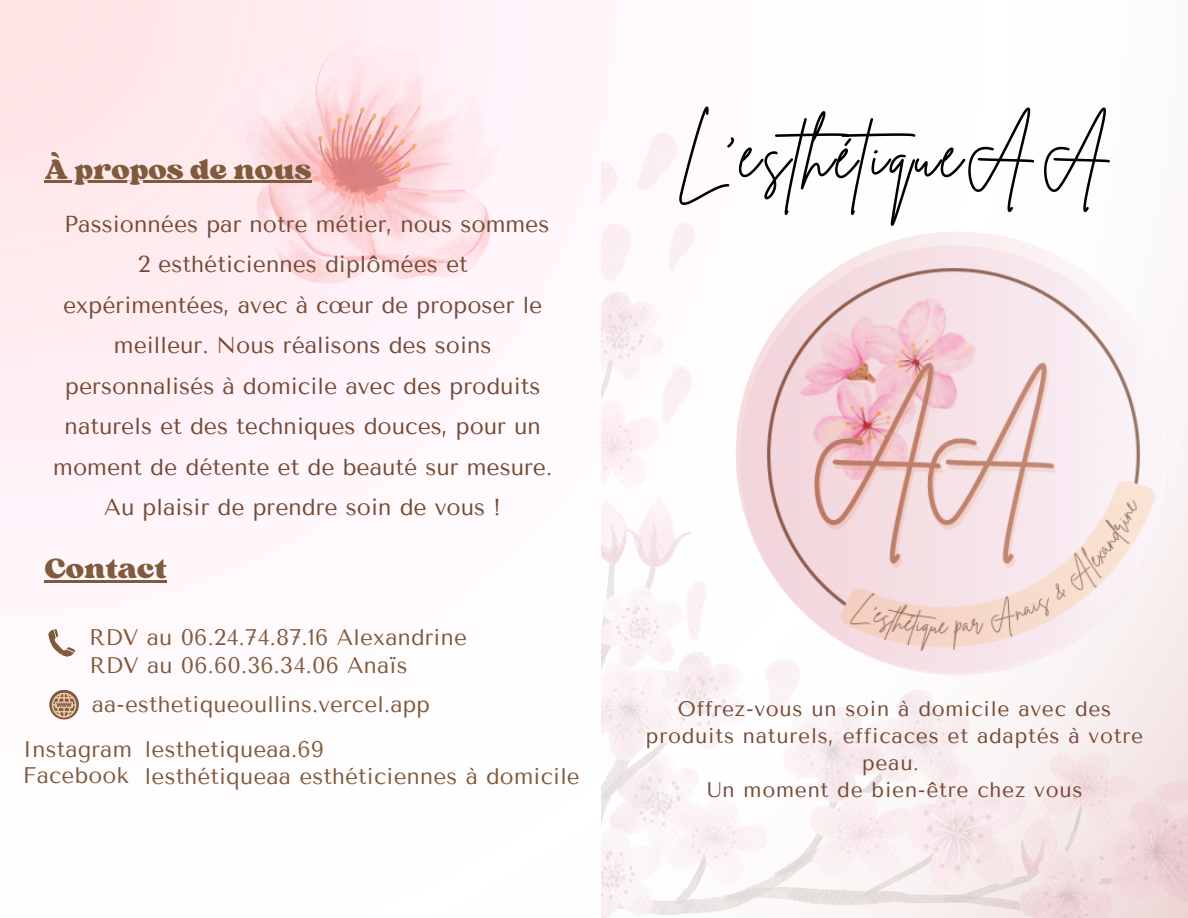
<style>
.page{position:relative;width:1188px;height:918px;background:#fff}
.page>*{position:absolute;margin:0;border:0;box-sizing:border-box;transform-origin:0 0}
.t1{font:66px "Brittany Signature";letter-spacing:.05em;color:#000}
.t2{font:28.95px "Sergio Trendy";color:#805a3d}
.t3{font:22.95px/40.5px "Tenor Sans";color:#754b36;text-align:center}
.t4{font:22.5px "Tenor Sans";letter-spacing:.01em;color:#805a3d}
.t5{font:21px/27px "Tenor Sans";letter-spacing:.035em;color:#754b36;text-align:center}
</style>
<div class="page">
<svg style="left:0;top:0;width:525px;height:720px;fill:#fff5fb"></svg>
<svg style="left:49px;top:690px;width:30px;height:29px"></svg>
<svg style="left:52px;top:693px;width:24px;height:24px"></svg>
<img style="left:226px;top:38px;width:276px;height:246px">
<img style="left:601px;top:132px;width:587px;height:786px">
<hr style="left:45px;top:181px;width:267px;height:2px;background:#805a3d">
<hr style="left:45px;top:580px;width:122px;height:2px;background:#805a3d">
<svg style="left:47px;top:626px;width:29px;height:34px"></svg>
<p class="t2" style="left:45px;top:151px;width:269px">À propos de nous</p>
<h1 class="t3" style="left:53px;top:204px;width:501px">Passionnées par notre métier, nous sommes 2 esthéticiennes diplômées et expérimentées, avec à cœur de proposer le meilleur. Nous réalisons des soins personnalisés à domicile avec des produits naturels et des techniques douces, pour un moment de détente et de beauté sur mesure.<br>Au plaisir de prendre soin de vous !</h1>
<p class="t2" style="left:45px;top:550px;width:124px">Contact</p>
<p class="t4" style="left:89px;top:625px;width:379px">RDV au 06.24.74.87.16 Alexandrine</p>
<h2 class="t4" style="left:89px;top:652px;width:320px">RDV au 06.60.36.34.06 Anaïs</h2>
<p class="t4" style="left:92px;top:691px;width:340px">aa-esthetiqueoullins.vercel.app</p>
<p class="t4" style="left:23px;top:737px;width:111px">Instagram</p>
<p class="t4" style="left:23px;top:763px;width:107px">Facebook</p>
<p class="t4" style="left:145px;top:737px;width:181px">lesthetiqueaa.69</p>
<p class="t4" style="left:145px;top:764px;width:436px">lesthétiqueaa esthéticiennes à domicile</p>
<h2 class="t1" style="left:676px;top:111px;width:439px">L’esthétiqueAA</h2>
<p class="t5" style="left:646px;top:696px;width:499px">Offrez-vous un soin à domicile avec des produits naturels, efficaces et adaptés à votre peau.</p>
<p class="t5" style="left:707px;top:777px;width:377px">Un moment de bien-être chez vous</p>
</div>
